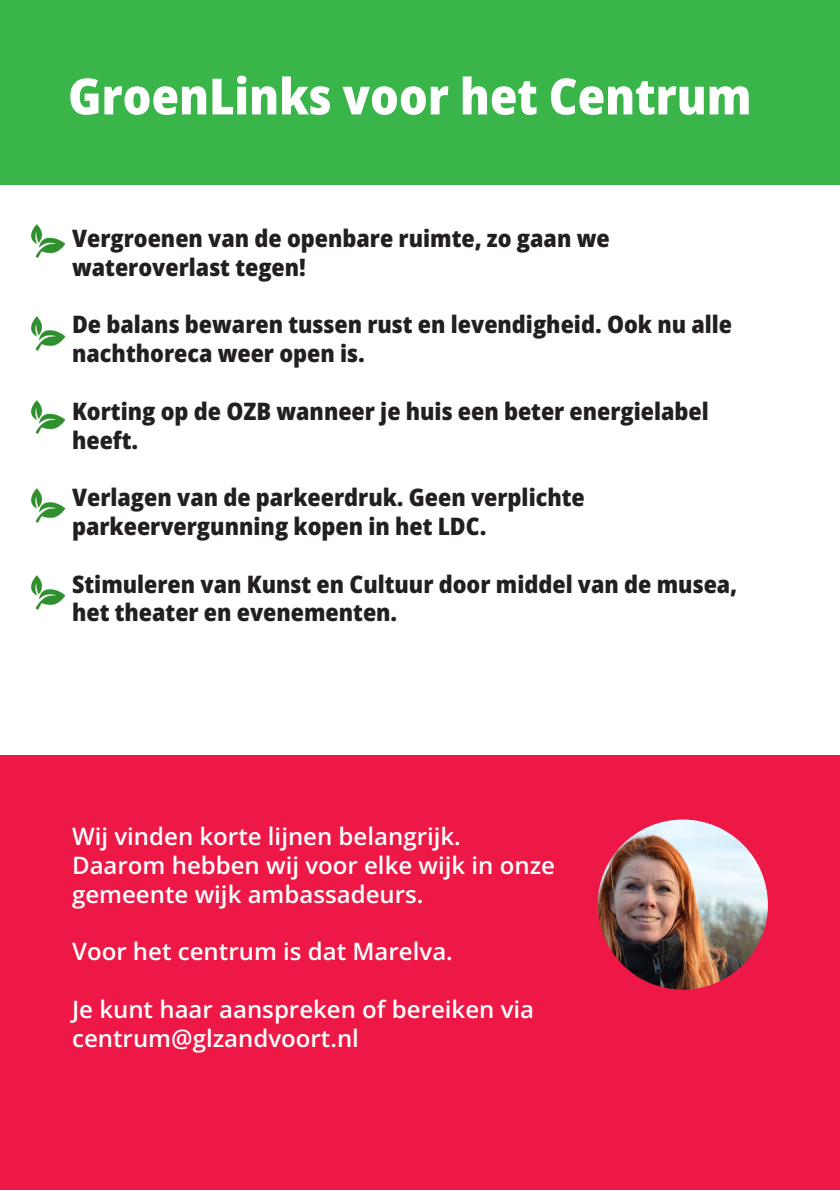
<style>
.page{position:relative;width:840px;height:1191px;background:#fff}
.page>*{position:absolute;margin:0;border:0;box-sizing:border-box;transform-origin:0 0}
.t1{font:800 semi-condensed 50px "Open Sans";color:#fff}
.t2{font:800 semi-condensed 24px/28.8px "Open Sans";color:#231f20}
.t3{font:600 24px/28.8px "Open Sans";color:#fff}
</style>
<div class="page">
<img style="left:31px;top:224px;width:35px;height:34px">
<img style="left:31px;top:316px;width:35px;height:35px">
<img style="left:31px;top:400px;width:35px;height:34px">
<img style="left:31px;top:488px;width:35px;height:35px">
<img style="left:31px;top:575px;width:35px;height:35px">
<div style="left:0;top:0;width:839px;height:184px;background:#3ab54a"></div>
<div style="left:0;top:755px;width:839px;height:435px;background:#ed1845"></div>
<img style="left:597px;top:819px;width:170px;height:170px;border-radius:85px">
<p class="t1" style="left:68px;top:62px;width:684px">GroenLinks voor het Centrum</p>
<p class="t2" style="left:72px;top:223px;width:539px">Vergroenen van de openbare ruimte, zo gaan we</p>
<p class="t2" style="left:72px;top:252px;width:235px">wateroverlast tegen!</p>
<p class="t2" style="left:72px;top:309px;width:661px">De balans bewaren tussen rust en levendigheid. Ook nu alle nachthoreca weer open is.</p>
<p class="t2" style="left:72px;top:396px;width:638px">Korting op de OZB wanneer je huis een beter energielabel heeft.</p>
<p class="t2" style="left:72px;top:482px;width:514px">Verlagen van de parkeerdruk. Geen verplichte</p>
<p class="t2" style="left:72px;top:511px;width:415px">parkeervergunning kopen in het LDC.</p>
<p class="t2" style="left:72px;top:569px;width:666px">Stimuleren van Kunst en Cultuur door middel van de musea, het theater en evenementen.</p>
<p class="t3" style="left:72px;top:821px;width:390px">Wij vinden korte lijnen belangrijk.</p>
<p class="t3" style="left:72px;top:850px;width:484px">Daarom hebben wij voor elke wijk in onze gemeente wijk ambassadeurs.</p>
<p class="t3" style="left:72px;top:936px;width:382px">Voor het centrum is dat Marelva.</p>
<p class="t3" style="left:72px;top:994px;width:463px">Je kunt haar aanspreken of bereiken via</p>
<p class="t3" style="left:72px;top:1023px;width:288px">centrum@glzandvoort.nl</p>
</div>
